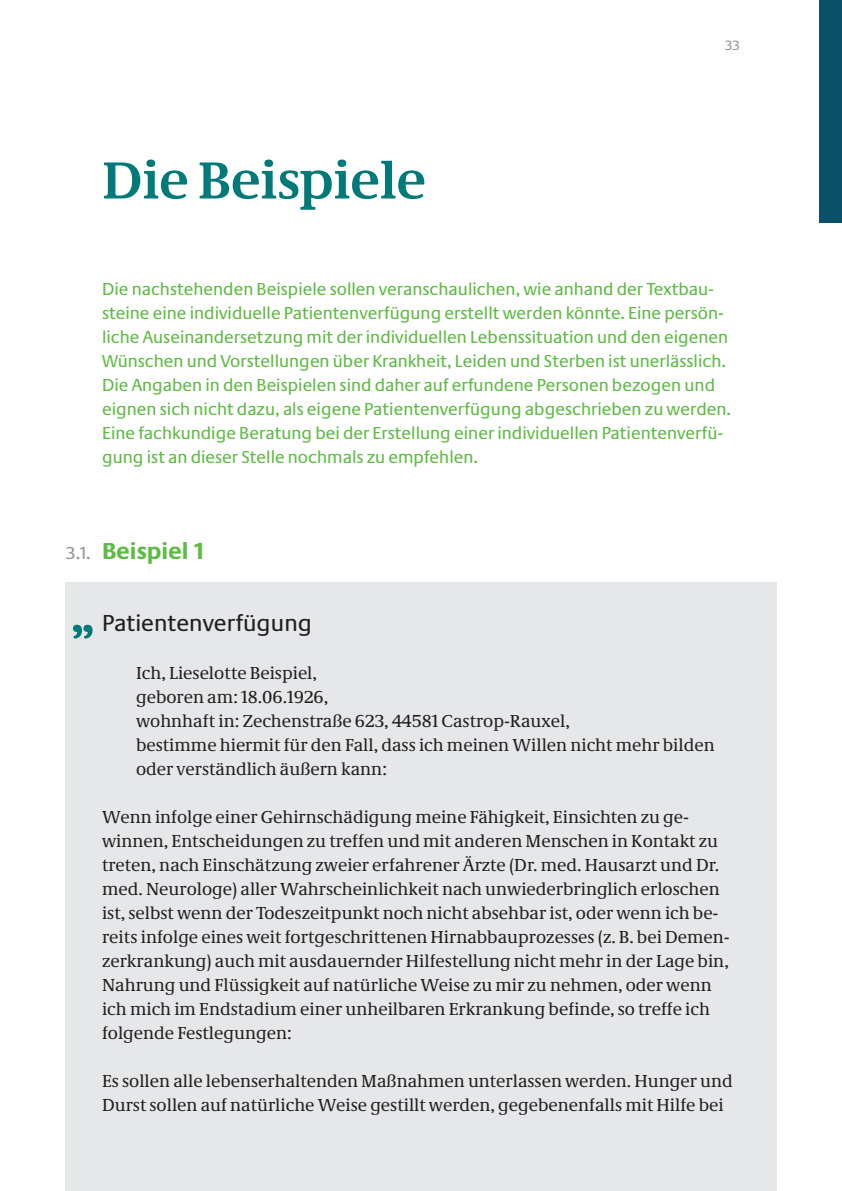
<style>
.page{position:relative;width:842px;height:1191px;background:#fff}
.page>*{position:absolute;margin:0;border:0;box-sizing:border-box;transform-origin:0 0}
.t1{font:700 54px "Neue Demos";letter-spacing:-.005em;color:#007a78}
.t2{font:24px "Neue Praxis";color:#231f20}
.t3{font:700 24px "Neue Praxis";color:#60bb46}
.t4{font:18px/24px "Neue Demos";color:#231f20}
.t5{font:18px/24px "Neue Praxis";color:#60bb46}
.t6{font:14px "Neue Praxis";color:#939598}
.s1{font-weight:400;font-size:18px;color:#939598}
</style>
<div class="page">
<div style="left:65px;top:582px;width:712px;height:609px;background:#e6e7e9"></div>
<div style="left:819px;top:0;width:23px;height:222px;background:#095169"></div>
<h1 class="t1" style="left:102px;top:148px;width:325px">Die Beispiele</h1>
<p class="t6" style="left:725px;top:37px;width:16px">33</p>
<p class="t5" style="left:102px;top:276px;width:630px">Die nachstehenden Beispiele sollen veranschaulichen, wie anhand der Textbau&shy;steine eine individuelle Patientenverfügung erstellt werden könnte. Eine persön&shy;liche Auseinandersetzung mit der individuellen Lebenssituation und den eigenen Wünschen und Vorstellungen über Krankheit, Leiden und Sterben ist unerlässlich.<br>Die Angaben in den Beispielen sind daher auf erfundene Personen bezogen und eignen sich nicht dazu, als eigene Patientenverfügung abgeschrieben zu werden.<br>Eine fachkundige Beratung bei der Erstellung einer individuellen Patientenverfü&shy;gung ist an dieser Stelle nochmals zu empfehlen.</p>
<h2 class="t3" style="left:66px;top:536px;width:139px"><span class="s1">3.1.</span> Beispiel 1</h2>
<h1 class="t1" style="left:70px;top:581px;width:27px">„</h1>
<h2 class="t2" style="left:102px;top:608px;width:212px">Patientenverfügung</h2>
<p class="t4" style="left:136px;top:660px;width:580px">Ich, Lieselotte Beispiel,<br>geboren am: 18.06.1926,<br>wohnhaft in: Zechenstraße 623, 44581 Castrop-Rauxel,<br>bestimme hiermit für den Fall, dass ich meinen Willen nicht mehr bilden oder verständlich äußern kann:</p>
<p class="t4" style="left:102px;top:804px;width:629px">Wenn infolge einer Gehirnschädigung meine Fähigkeit, Einsichten zu ge&shy;winnen, Entscheidungen zu treffen und mit anderen Menschen in Kontakt zu treten, nach Einschätzung zweier erfahrener Ärzte (Dr. med. Hausarzt und Dr. med. Neurologe) aller Wahrscheinlichkeit nach unwiederbringlich erloschen ist, selbst wenn der Todeszeitpunkt noch nicht absehbar ist, oder wenn ich be&shy;reits infolge eines weit fortgeschrittenen Hirnabbauprozesses (z. B. bei Demen&shy;zerkrankung) auch mit ausdauernder Hilfestellung nicht mehr in der Lage bin, Nahrung und Flüssigkeit auf natürliche Weise zu mir zu nehmen, oder wenn ich mich im Endstadium einer unheilbaren Erkrankung befinde, so treffe ich folgende Festlegungen:</p>
<p class="t4" style="left:102px;top:1068px;width:632px">Es sollen alle lebenserhaltenden Maßnahmen unterlassen werden. Hunger und<br>Durst sollen auf natürliche Weise gestillt werden, gegebenenfalls mit Hilfe bei</p>
</div>
